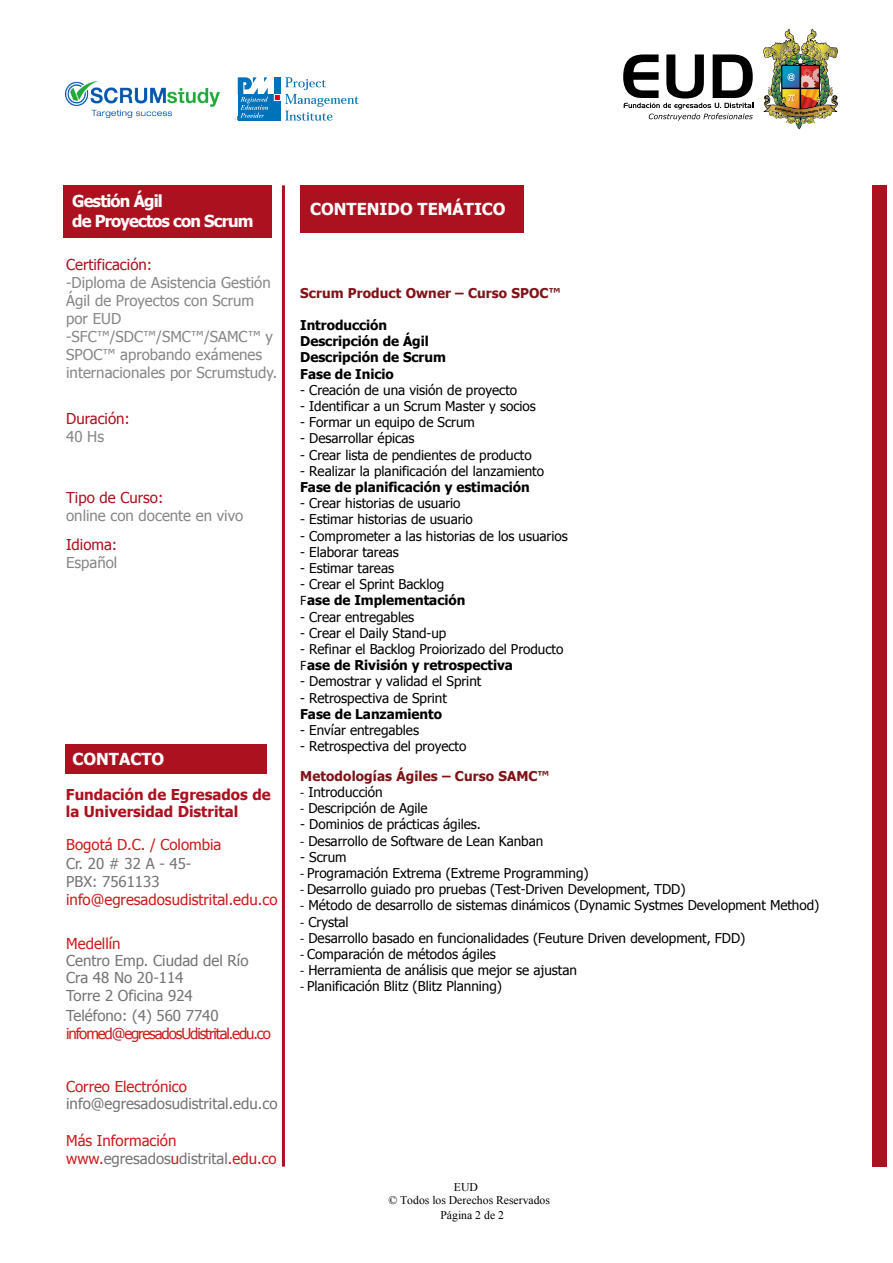
<style>
.page{position:relative;width:893px;height:1263px;background:#fff}
.page>*{position:absolute;margin:0;border:0;box-sizing:border-box;transform-origin:0 0}
.t1{font:700 16.5px/19.8px "Tahoma";letter-spacing:-.05em;color:#fff}
.t2{font:700 16.5px "Tahoma";color:#fff}
.t3{font:15px/18px "Tahoma";color:#878787}
.t4{font:15px/19.8px "Tahoma";color:#767576}
.t5{font:15px "Tahoma";color:#cd1a1c}
.t6{font:700 15px/16.5px "Tahoma";color:#ac111f}
.t7{font:15px "Tahoma";color:#ac111f}
.t8{font:15px "Tahoma";letter-spacing:-.075em;color:#cd1a1c}
.t9{font:13.5px/16.2px "Tahoma";letter-spacing:-.005em;color:#000}
.t10{font:700 13.5px/16.2px "Tahoma";letter-spacing:-.005em;color:#000}
.t11{font:700 13.5px "Tahoma";letter-spacing:.01em;color:#7f1418}
.t12{font:11.7px/13.5px "Times New Roman";color:#000;text-align:center}
.t13{font:900 3.3px "Arial";color:#010000}
.s1{color:#cd1a1c}
.s2{font-family:"Myriad Pro";font-weight:700}
.s3{font-weight:700}
.s4{font-family:"Myriad Pro"}
</style>
<div class="page">
<div style="left:872px;top:185px;width:15px;height:982px;background:#ac111f"></div>
<hr style="left:282px;top:185px;width:3px;height:982px;background:#ac111f">
<div style="left:300px;top:185px;width:223px;height:47px;background:#ac111f"></div>
<div style="left:238px;top:94px;width:42px;height:27px;background:#0072b9"></div>
<svg style="left:285px;top:77px;width:74px;height:44px"></svg>
<div style="left:274px;top:77px;width:6px;height:18px;background:#0072b9"></div>
<div style="left:274px;top:94px;width:7px;height:7px;background:#e1001a;border:1px solid #fff"></div>
<svg style="left:234px;top:77px;width:34px;height:43px"></svg>
<img style="left:65px;top:82px;width:154px;height:35px">
<svg style="left:623px;top:54px;width:130px;height:67px"></svg>
<div style="left:65px;top:744px;width:202px;height:30px;background:#ac111f"></div>
<div style="left:64px;top:185px;width:208px;height:52px;background:#ac111f"></div>
<img style="left:763px;top:29px;width:75px;height:100px">
<p class="t13" style="left:800px;top:111px;width:4px">E</p>
<p class="t1" style="left:72px;top:190px;width:183px">Gestión Ágil<br>de Proyectos con Scrum</p>
<p class="t7" style="left:66px;top:254px;width:87px">Certificación:</p>
<p class="t3" style="left:66px;top:273px;width:213px">-Diploma de Asistencia Gestión<br>Ágil de Proyectos con Scrum por EUD -SFC™/SDC™/SMC™/SAMC™ y<br>SPOC™ aprobando exámenes internacionales por Scrumstudy.</p>
<p class="t7" style="left:66px;top:408px;width:65px">Duración:</p>
<p class="t3" style="left:66px;top:427px;width:39px">40 Hs</p>
<p class="t7" style="left:66px;top:488px;width:99px">Tipo de Curso:</p>
<p class="t3" style="left:66px;top:506px;width:179px">online con docente en vivo</p>
<p class="t7" style="left:66px;top:535px;width:53px">Idioma:</p>
<p class="t3" style="left:66px;top:553px;width:53px">Español</p>
<p class="t2" style="left:73px;top:747px;width:93px">CONTACTO</p>
<p class="t6" style="left:66px;top:785px;width:206px">Fundación de Egresados de la Universidad Distrital</p>
<p class="t5" style="left:66px;top:834px;width:157px">Bogotá D.C. / Colombia</p>
<p class="t4" style="left:66px;top:853px;width:127px">Cr. 20 # 32 A - 45-</p>
<p class="t4" style="left:66px;top:871px;width:95px">PBX: 7561133</p>
<p class="t5" style="left:66px;top:889px;width:213px">info@egresadosudistrital.edu.co</p>
<p class="t5" style="left:66px;top:933px;width:56px">Medellín</p>
<p class="t4" style="left:66px;top:950px;width:184px">Centro Emp. Ciudad del Río</p>
<p class="t4" style="left:66px;top:967px;width:119px">Cra 48 No 20-114</p>
<p class="t4" style="left:66px;top:985px;width:154px">Torre 2 Oficina 924<br>Teléfono: (4) 560 7740</p>
<p class="t8" style="left:66px;top:1024px;width:206px">infomed@egresadosUdistrital.edu.co</p>
<p class="t5" style="left:66px;top:1076px;width:122px">Correo Electrónico</p>
<p class="t4" style="left:66px;top:1093px;width:213px">info@egresadosudistrital.edu.co</p>
<p class="t5" style="left:66px;top:1131px;width:112px">Más Información</p>
<p class="t4" style="left:66px;top:1148px;width:212px"><span class="s1">www.</span>egresados<span class="s1">u</span>distrital<span class="s1">.edu.co</span></p>
<p class="t2" style="left:310px;top:197px;width:197px">CONTENIDO TEMÁTICO</p>
<p class="t11" style="left:300px;top:283px;width:262px">Scrum Product Owner – Curso SPOC™</p>
<p class="t10" style="left:300px;top:316px;width:147px">Introducción<br>Descripción de Ágil<br>Descripción de Scrum<br>Fase de Inicio</p>
<p class="t9" style="left:300px;top:381px;width:218px">- Creación de una visión de proyecto</p>
<p class="t9" style="left:300px;top:397px;width:237px">- Identificar a un Scrum Master y socios</p>
<p class="t9" style="left:300px;top:413px;width:176px">- Formar un equipo de Scrum</p>
<p class="t9" style="left:300px;top:430px;width:116px">- Desarrollar épicas</p>
<p class="t9" style="left:300px;top:446px;width:233px">- Crear lista de pendientes de producto</p>
<p class="t9" style="left:300px;top:462px;width:245px">- Realizar la planificación del lanzamiento</p>
<p class="t10" style="left:300px;top:478px;width:231px">Fase de planificación y estimación</p>
<p class="t9" style="left:300px;top:494px;width:162px">- Crear historias de usuario</p>
<p class="t9" style="left:300px;top:511px;width:174px">- Estimar historias de usuario</p>
<p class="t9" style="left:300px;top:527px;width:269px">- Comprometer a las historias de los usuarios</p>
<p class="t9" style="left:300px;top:543px;width:100px">- Elaborar tareas</p>
<p class="t9" style="left:300px;top:559px;width:95px">- Estimar tareas</p>
<p class="t9" style="left:300px;top:575px;width:167px">- Crear el Sprint Backlog<br><span class="s2">F</span><span class="s3">ase de Implementación</span></p>
<p class="t9" style="left:300px;top:608px;width:116px">- Crear entregables</p>
<p class="t9" style="left:300px;top:624px;width:148px">- Crear el Daily Stand-up</p>
<p class="t9" style="left:300px;top:640px;width:265px">- Refinar el Backlog Proiorizado del Producto<br><span class="s2">F</span><span class="s3">ase de Rivisión y retrospectiva</span></p>
<p class="t9" style="left:300px;top:673px;width:183px">- Demostrar y validad el Sprint</p>
<p class="t9" style="left:300px;top:689px;width:148px">- Retrospectiva de Sprint</p>
<p class="t10" style="left:300px;top:705px;width:143px">Fase de Lanzamiento</p>
<p class="t9" style="left:300px;top:721px;width:120px">- Envíar entregables</p>
<p class="t9" style="left:300px;top:737px;width:168px">- Retrospectiva del proyecto</p>
<p class="t11" style="left:300px;top:766px;width:251px">Metodologías Ágiles – Curso SAMC™</p>
<p class="t9" style="left:300px;top:783px;width:84px"><span class="s4">-</span> Introducción</p>
<p class="t9" style="left:300px;top:799px;width:129px"><span class="s4">-</span> Descripción de Agile</p>
<p class="t9" style="left:300px;top:816px;width:182px">- Dominios de prácticas ágiles.</p>
<p class="t9" style="left:300px;top:832px;width:245px"><span class="s4">-</span> Desarrollo de Software de Lean Kanban</p>
<p class="t9" style="left:300px;top:848px;width:48px">- Scrum</p>
<p class="t9" style="left:300px;top:864px;width:290px"><span class="s4">-</span> Programación Extrema (Extreme Programming)</p>
<p class="t9" style="left:300px;top:880px;width:387px"><span class="s4">-</span> Desarrollo guiado pro pruebas (Test-Driven Development, TDD)</p>
<p class="t9" style="left:300px;top:897px;width:521px"><span class="s4">-</span> Método de desarrollo de sistemas dinámicos (Dynamic Systmes Development Method)</p>
<p class="t9" style="left:300px;top:913px;width:50px"><span class="s4">-</span> Crystal</p>
<p class="t9" style="left:300px;top:929px;width:447px"><span class="s4">-</span> Desarrollo basado en funcionalidades (Feuture Driven development, FDD)</p>
<p class="t9" style="left:300px;top:945px;width:197px"><span class="s4">-</span> Comparación de métodos ágiles</p>
<p class="t9" style="left:300px;top:961px;width:278px"><span class="s4">-</span> Herramienta de análisis que mejor se ajustan</p>
<p class="t9" style="left:300px;top:978px;width:203px"><span class="s4">-</span> Planificación Blitz (Blitz Planning)</p>
<p class="t12" style="left:388px;top:1180px;width:163px">EUD<br>© Todos los Derechos Reservados</p>
<p class="t12" style="left:441px;top:1208px;width:65px">Página 2 de 2</p>
</div>
